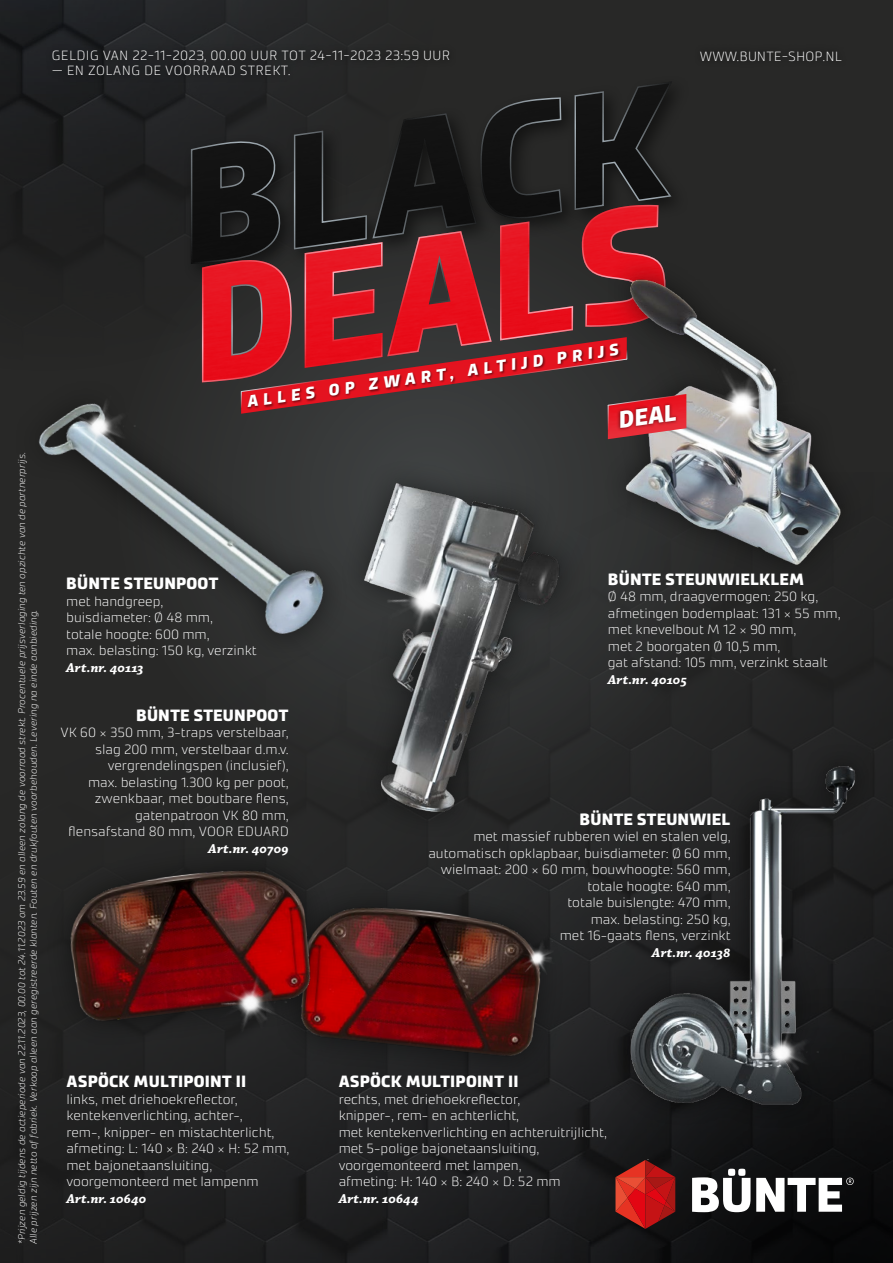
<style>
.page{position:relative;width:893px;height:1263px;background:#282827}
.page>*{position:absolute;margin:0;border:0;box-sizing:border-box;transform-origin:0 0}
.t1{font:italic 900 23.55px "Accura";color:#fff}
.t2{font:900 16.5px "Accura";letter-spacing:.01em;color:#fff}
.t3{font:italic 900 16.5px "Accura";color:#fff}
.t4{font:200 13.5px/16.5px "Accura";color:#fff}
.t5{font:italic 700 13.5px "Chaparral Pro";color:#fff}
.t6{font:200 13.5px "Accura";letter-spacing:.02em;color:#fff}
.t7{font:200 13.5px "Accura";letter-spacing:.03em;color:#fff}
.t8{font:italic 200 9.75px/11.7px "Accura";color:#fff}
</style>
<div class="page">
<img style="left:0;top:805px;width:893px;height:458px">
<img style="left:0;top:0;width:316px;height:266px">
<svg style="left:104px;top:170px;width:650px;height:650px"></svg>
<svg style="left:539px;top:987px;width:354px;height:276px;fill:#131315"></svg>
<div style="left:45px;top:43px;width:412px;height:40px;background:#232425"></div>
<svg style="left:615px;top:1160px;width:60px;height:69px"></svg>
<div style="left:728px;top:1169px;width:7px;height:7px;background:#fff;border-radius:50%"></div>
<div style="left:738px;top:1169px;width:7px;height:7px;background:#fff;border-radius:50%"></div>
<svg style="left:692px;top:1177px;width:58px;height:35px"></svg>
<svg style="left:756px;top:1177px;width:98px;height:35px"></svg>
<div style="left:183px;top:74px;width:507px;height:210px;background:#272827"></div>
<svg style="left:191px;top:82px;width:481px;height:183px"></svg>
<svg style="left:201px;top:189px;width:467px;height:183px"></svg>
<div style="left:602px;top:254px;width:263px;height:335px;background:#282827"></div>
<img style="left:583px;top:259px;width:258px;height:315px">
<div style="left:12px;top:377px;width:337px;height:284px;background:#282827"></div>
<img style="left:127px;top:372px;width:207px;height:270px">
<div style="left:605px;top:741px;width:274px;height:389px;background:#000;opacity:.5"></div>
<img style="left:621px;top:752px;width:241px;height:382px">
<div style="left:273px;top:881px;width:293px;height:201px;background:#242525"></div>
<img style="left:337px;top:904px;width:221px;height:161px">
<div style="left:44px;top:844px;width:293px;height:203px;background:#000;opacity:.5"></div>
<img style="left:49px;top:856px;width:272px;height:174px">
<div style="left:338px;top:457px;width:249px;height:382px;background:#000;opacity:.5"></div>
<img style="left:334px;top:474px;width:227px;height:364px">
<svg style="left:241px;top:337px;width:446px;height:102px"></svg>
<img style="left:688px;top:360px;width:107px;height:120px">
<img style="left:334px;top:532px;width:160px;height:160px">
<img style="left:712px;top:1001px;width:122px;height:122px">
<img style="left:39px;top:375px;width:112px;height:122px">
<img style="left:181px;top:951px;width:121px;height:122px">
<img style="left:511px;top:936px;width:54px;height:60px">
<p class="t6" style="left:52px;top:47px;width:400px">GELDIG VAN 22-11-2023, 00.00 UUR TOT 24-11-2023 23:59 UUR</p>
<p class="t4" style="left:700px;top:47px;width:143px">WWW.BUNTE-SHOP.NL</p>
<p class="t7" style="left:52px;top:62px;width:240px">— EN ZOLANG DE VOORRAAD STREKT.</p>
<p class="t8" style="left:16px;top:1244px;width:793px;rotate:-90deg">*Prijzen geldig tijdens de actieperiode van 22.11.2023, 00.00 tot 24.11.2023 om 23.59 en alleen zolang de voorraad strekt. Procentuele prijsverlaging ten opzichte van de partnerprijs.<br>Alle prijzen zijn netto af fabriek. Verkoop alleen aan geregistreerde klanten. Fouten en drukfouten voorbehouden. Levering na einde aanbieding.</p>
<p class="t3" style="left:246px;top:392px;width:377px;rotate:-8deg">ALLES OP ZWART, ALTIJD PRIJS</p>
<h1 class="t1" style="left:617px;top:406px;width:60px;rotate:-8deg">DEAL</h1>
<p class="t2" style="left:66px;top:573px;width:154px">BÜNTE STEUNPOOT</p>
<p class="t4" style="left:66px;top:593px;width:192px">met handgreep,<br>buisdiameter: Ø 48 mm,<br>totale hoogte: 600 mm,<br>max. belasting: 150 kg, verzinkt</p>
<p class="t5" style="left:66px;top:660px;width:79px">Art.nr. 40113</p>
<p class="t2" style="left:136px;top:705px;width:154px">BÜNTE STEUNPOOT</p>
<p class="t4" style="left:60px;top:724px;width:230px;text-align:right">VK 60 × 350 mm, 3-traps verstelbaar, slag 200 mm, verstelbaar d.m.v. vergrendelingspen (inclusief),<br>max. belasting 1.300 kg per poot, zwenkbaar, met boutbare flens, gatenpatroon VK 80 mm, flensafstand 80 mm, VOOR EDUARD</p>
<p class="t5" style="left:208px;top:840px;width:82px">Art.nr. 40709</p>
<p class="t2" style="left:67px;top:1071px;width:181px">ASPÖCK MULTIPOINT II</p>
<p class="t4" style="left:66px;top:1090px;width:225px">links, met driehoekreflector, kentekenverlichting, achter-,<br>rem-, knipper- en mistachterlicht, afmeting: L: 140 × B: 240 × H: 52 mm, met bajonetaansluiting, voorgemonteerd met lampenm</p>
<p class="t5" style="left:66px;top:1190px;width:81px">Art.nr. 10640</p>
<p class="t2" style="left:608px;top:569px;width:198px">BÜNTE STEUNWIELKLEM</p>
<p class="t4" style="left:608px;top:588px;width:234px">Ø 48 mm, draagvermogen: 250 kg, afmetingen bodemplaat: 131 × 55 mm, met knevelbout M 12 × 90 mm,<br>met 2 boorgaten Ø 10,5 mm,<br>gat afstand: 105 mm, verzinkt staalt</p>
<p class="t5" style="left:608px;top:671px;width:80px">Art.nr. 40105</p>
<p class="t2" style="left:579px;top:809px;width:152px">BÜNTE STEUNWIEL</p>
<p class="t4" style="left:428px;top:828px;width:304px;text-align:right">met massief rubberen wiel en stalen velg, automatisch opklapbaar, buisdiameter: Ø 60 mm, wielmaat: 200 × 60 mm, bouwhoogte: 560 mm, totale hoogte: 640 mm,<br>totale buislengte: 470 mm,<br>max. belasting: 250 kg,<br>met 16-gaats flens, verzinkt</p>
<p class="t5" style="left:652px;top:945px;width:80px">Art.nr. 40138</p>
<p class="t2" style="left:339px;top:1071px;width:181px">ASPÖCK MULTIPOINT II</p>
<p class="t4" style="left:339px;top:1090px;width:270px">rechts, met driehoekreflector,<br>knipper-, rem- en achterlicht,<br>met kentekenverlichting en achteruitrijlicht, met 5-polige bajonetaansluiting, voorgemonteerd met lampen,<br>afmeting: H: 140 × B: 240 × D: 52 mm</p>
<p class="t5" style="left:339px;top:1190px;width:82px">Art.nr. 10644</p>
</div>
